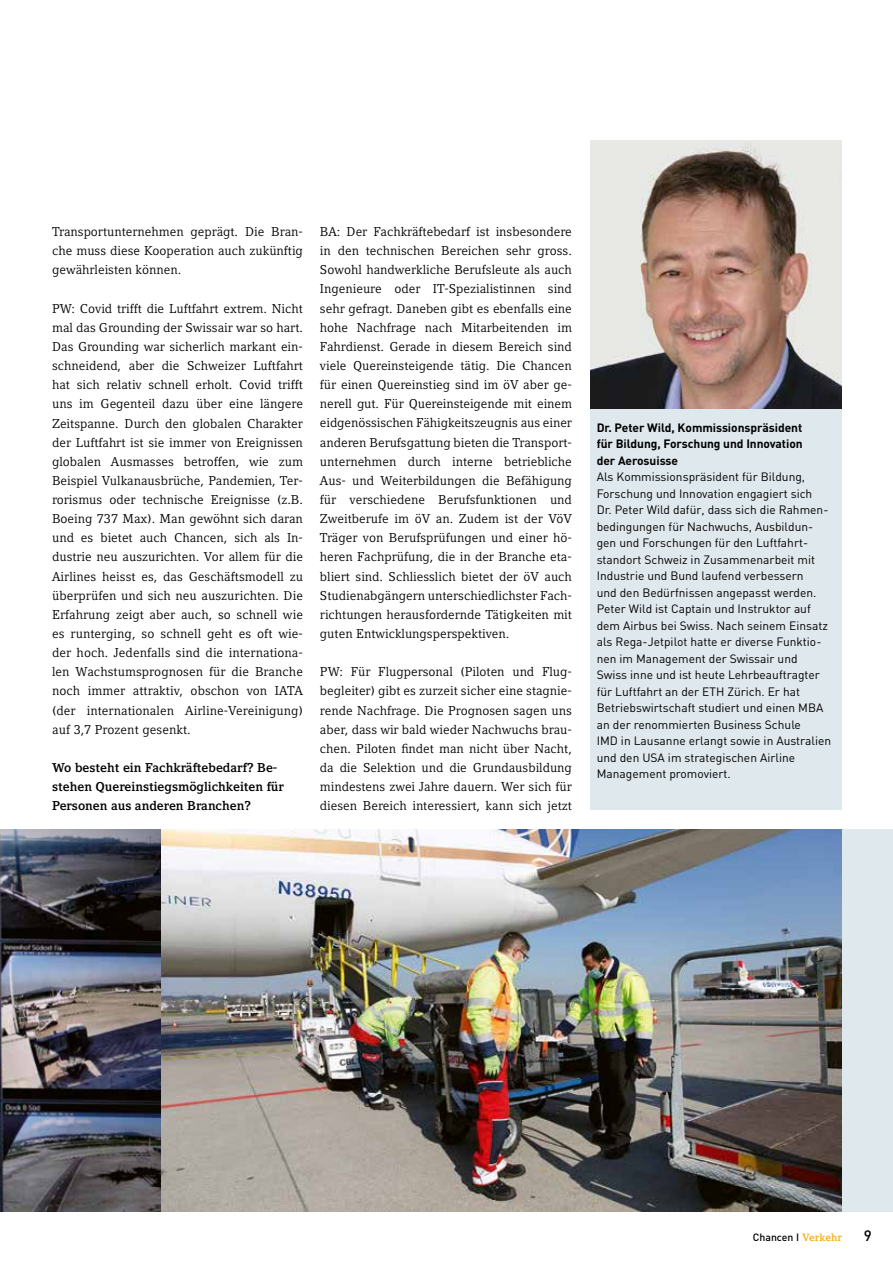
<style>
.page{position:relative;width:893px;height:1263px;background:#fff}
.page>*{position:absolute;margin:0;border:0;box-sizing:border-box;transform-origin:0 0}
.t1{font:500 15px "DIN";color:#000}
.t2{font:12.75px/19.2px "Compatil Letter LT";color:#000;text-align:justify}
.t3{font:700 12.75px/19.2px "Compatil Letter LT";color:#000}
.t4{font:12px/16.5px "DIN";color:#000}
.t5{font:700 12px/16.5px "DIN";letter-spacing:-.005em;color:#000;text-align:justify}
.t6{font:500 10.5px "DIN";color:#000}
.s1{font-family:"Compatil Letter LT";font-weight:700;color:#f7ad11}
</style>
<div class="page">
<div style="left:590px;top:140px;width:252px;height:670px;background:#dfe8ec"></div>
<img style="left:590px;top:140px;width:252px;height:268px">
<div style="left:0;top:829px;width:893px;height:383px;background:#dfe8ec"></div>
<img style="left:0;top:829px;width:162px;height:383px">
<img style="left:162px;top:829px;width:680px;height:383px">
<p class="t2" style="left:52px;top:222px;width:252px">Transportunternehmen geprägt. Die Bran&shy;che muss diese Kooperation auch zukünftig gewährleisten können.</p>
<p class="t2" style="left:52px;top:299px;width:252px">PW: Covid trifft die Luftfahrt extrem. Nicht mal das Grounding der Swissair war so hart.<br>Das Grounding war sicherlich markant ein&shy;schneidend, aber die Schweizer Luftfahrt hat sich relativ schnell erholt. Covid trifft uns im Gegenteil dazu über eine längere Zeitspanne. Durch den globalen Charakter der Luftfahrt ist sie immer von Ereignissen globalen Ausmasses betroffen, wie zum Beispiel Vulkanausbrüche, Pandemien, Ter&shy;rorismus oder technische Ereignisse (z.B.<br>Boeing 737 Max). Man gewöhnt sich daran und es bietet auch Chancen, sich als In&shy;dustrie neu auszurichten. Vor allem für die Airlines heisst es, das Geschäftsmodell zu überprüfen und sich neu auszurichten. Die Erfahrung zeigt aber auch, so schnell wie es runterging, so schnell geht es oft wie&shy;der hoch. Jedenfalls sind die internationa&shy;len Wachstumsprognosen für die Branche noch immer attraktiv, obschon von IATA (der internationalen Airline-Vereinigung) auf 3,7 Prozent gesenkt.</p>
<p class="t3" style="left:52px;top:758px;width:233px">Wo besteht ein Fachkräftebedarf? Be&shy;stehen Quereinstiegsmöglichkeiten für<br>Personen aus anderen Branchen?</p>
<p class="t2" style="left:320px;top:222px;width:253px">BA: Der Fachkräftebedarf ist insbesondere in den technischen Bereichen sehr gross.<br>Sowohl handwerkliche Berufsleute als auch Ingenieure oder IT-Spezialistinnen sind sehr gefragt. Daneben gibt es ebenfalls eine hohe Nachfrage nach Mitarbeitenden im Fahrdienst. Gerade in diesem Bereich sind viele Quereinsteigende tätig. Die Chancen für einen Quereinstieg sind im öV aber ge&shy;nerell gut. Für Quereinsteigende mit einem eidgenössischen Fähigkeitszeugnis aus einer anderen Berufsgattung bieten die Transport&shy;unternehmen durch interne betriebliche Aus- und Weiterbildungen die Befähigung für verschiedene Berufsfunktionen und Zweitberufe im öV an. Zudem ist der VöV Träger von Berufsprüfungen und einer hö&shy;heren Fachprüfung, die in der Branche eta&shy;bliert sind. Schliesslich bietet der öV auch Studienabgängern unterschiedlichster Fach&shy;richtungen herausfordernde Tätigkeiten mit guten Entwicklungsperspektiven.</p>
<p class="t2" style="left:320px;top:662px;width:253px">PW: Für Flugpersonal (Piloten und Flug&shy;begleiter) gibt es zurzeit sicher eine stagnie&shy;rende Nachfrage. Die Prognosen sagen uns aber, dass wir bald wieder Nachwuchs brau&shy;chen. Piloten findet man nicht über Nacht, da die Selektion und die Grundausbildung mindestens zwei Jahre dauern. Wer sich für diesen Bereich interessiert, kann sich jetzt</p>
<p class="t5" style="left:597px;top:419px;width:207px">Dr. Peter Wild, Kommissionspräsident für Bildung, Forschung und Innovation der Aerosuisse</p>
<p class="t4" style="left:597px;top:468px;width:236px">Als Kommissionspräsident für Bildung, Forschung und Innovation engagiert sich<br>Dr. Peter Wild dafür, dass sich die Rahmen&shy;bedingungen für Nachwuchs, Ausbildun&shy;gen und Forschungen für den Luftfahrt&shy;standort Schweiz in Zusammenarbeit mit Industrie und Bund laufend verbessern<br>und den Bedürfnissen angepasst werden.<br>Peter Wild ist Captain und Instruktor auf dem Airbus bei Swiss. Nach seinem Einsatz als Rega-Jetpilot hatte er diverse Funktio&shy;nen im Management der Swissair und<br>Swiss inne und ist heute Lehrbeauftragter für Luftfahrt an der ETH Zürich. Er hat Betriebswirtschaft studiert und einen MBA an der renommierten Business Schule<br>IMD in Lausanne erlangt sowie in Australien und den USA im strategischen Airline Management promoviert.</p>
<p class="t6" style="left:753px;top:1230px;width:91px">Chancen I <span class="s1">Verkehr</span></p>
<p class="t1" style="left:864px;top:1226px;width:9px">9</p>
</div>
